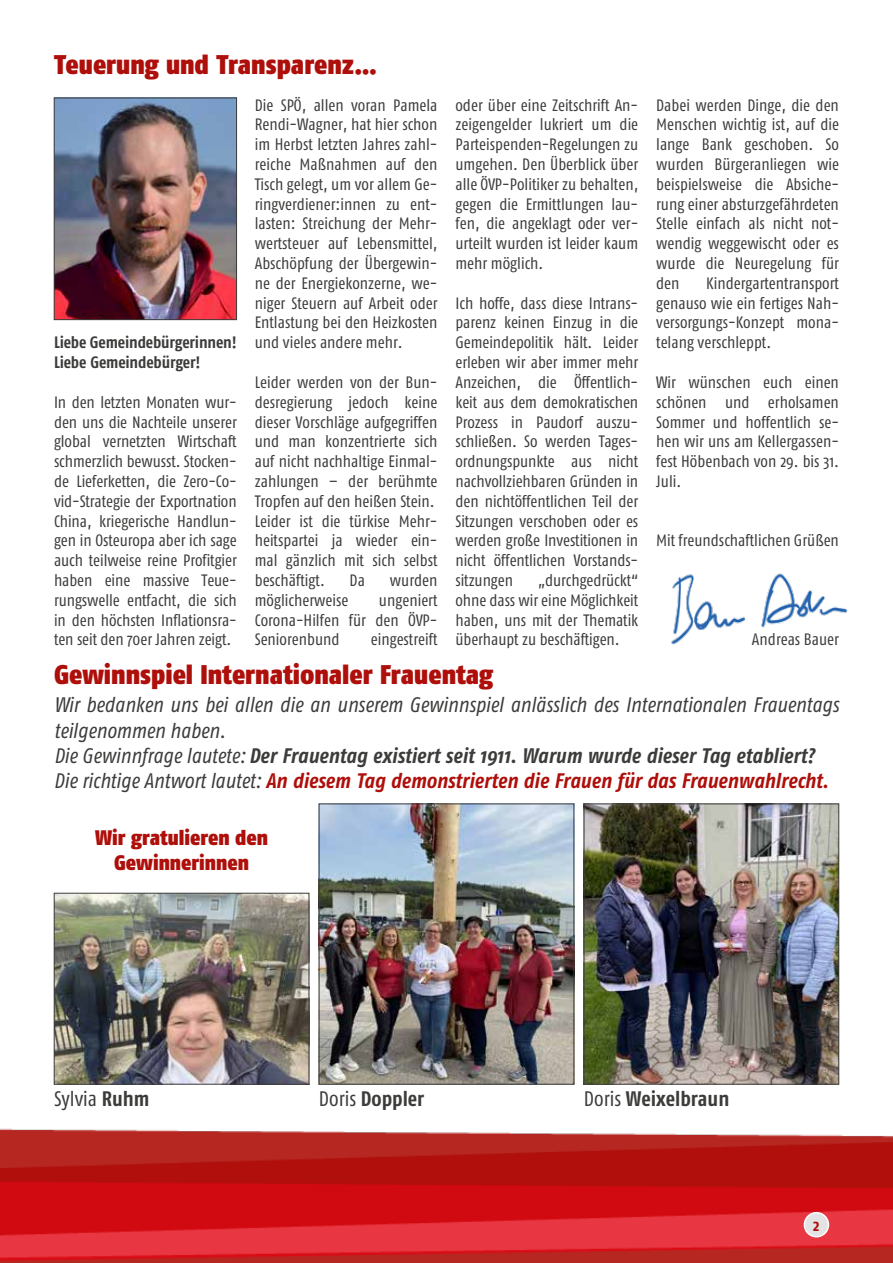
<style>
.page{position:relative;width:893px;height:1263px;background:#fff}
.page>*{position:absolute;margin:0;border:0;box-sizing:border-box;transform-origin:0 0}
.t1{font:900 27px "Fago Co";color:#ae0f0a}
.t2{font:italic 21px/25.2px "Fago Co";color:#3c3c3b}
.t3{font:900 21px/25.2px "Fago Co";color:#ae0f0a;text-align:center}
.t4{font:700 21px "Fago Co";color:#3c3c3b}
.t5{font:21px "Fago Co";color:#3c3c3b}
.t6{font:16.5px/19.8px "Fago Co";color:#3c3c3b;text-align:justify}
.t7{font:700 16.5px/19.8px "Fago Co";letter-spacing:-.01em;color:#3c3c3b}
.t8{font:700 16.5px "Fago Co";color:#ae0f0a}
.s1{font-weight:700}
.s2{font-weight:700;color:#ae0f0a}
.s3{font-weight:400}
</style>
<div class="page">
<img style="left:0;top:1128px;width:893px;height:135px">
<img style="left:671px;top:573px;width:177px;height:72px">
<img style="left:56px;top:100px;width:179px;height:218px">
<div style="left:54px;top:98px;width:183px;height:222px;border:1px solid #3c3c3b"></div>
<div style="left:804px;top:1213px;width:24px;height:24px;background:#e3e3e3;border-radius:50%"></div>
<div style="left:804px;top:1212px;width:25px;height:25px;border:2px solid #fff;border-radius:50%"></div>
<img style="left:56px;top:895px;width:251px;height:187px">
<div style="left:54px;top:893px;width:255px;height:191px;border:1px solid #3c3c3b"></div>
<img style="left:321px;top:806px;width:251px;height:276px">
<div style="left:319px;top:804px;width:255px;height:280px;border:1px solid #3c3c3b"></div>
<img style="left:586px;top:806px;width:251px;height:276px">
<div style="left:584px;top:804px;width:255px;height:280px;border:1px solid #3c3c3b"></div>
<h1 class="t1" style="left:54px;top:48px;width:324px">Teuerung und Transparenz…</h1>
<p class="t6" style="left:255px;top:95px;width:184px">Die SPÖ, allen voran Pamela Rendi-Wagner, hat hier schon im Herbst letzten Jahres zahl&shy;reiche Maßnahmen auf den Tisch gelegt, um vor allem Ge&shy;ringverdiener:innen zu ent&shy;lasten: Streichung der Mehr&shy;wertsteuer auf Lebensmittel, Abschöpfung der Übergewin&shy;ne der Energiekonzerne, we&shy;niger Steuern auf Arbeit oder Entlastung bei den Heizkosten und vieles andere mehr.</p>
<p class="t6" style="left:255px;top:372px;width:184px;text-align:left">Leider werden von der Bun&shy;desregierung jedoch keine dieser Vorschläge aufgegriffen und man konzentrierte sich auf nicht nachhaltige Einmal&shy;zahlungen – der berühmte<br>Tropfen auf den heißen Stein.<br>Leider ist die türkise Mehr&shy;heitspartei ja wieder ein&shy;mal gänzlich mit sich selbst beschäftigt.</p>
<p class="t7" style="left:54px;top:332px;width:184px">Liebe Gemeindebürgerinnen!<br>Liebe Gemeindebürger!</p>
<p class="t6" style="left:54px;top:392px;width:184px">In den letzten Monaten wur&shy;den uns die Nachteile unserer global vernetzten Wirtschaft schmerzlich bewusst. Stocken&shy;de Lieferketten, die Zero-Co&shy;vid-Strategie der Exportnation China, kriegerische Handlun&shy;gen in Osteuropa aber ich sage auch teilweise reine Profitgier haben eine massive Teue&shy;rungswelle entfacht, die sich in den höchsten Inflationsra&shy;ten seit den 70er Jahren zeigt.</p>
<p class="t6" style="left:350px;top:570px;width:17px">Da</p>
<p class="t6" style="left:390px;top:570px;width:49px">wurden</p>
<p class="t6" style="left:255px;top:590px;width:95px">möglicherweise</p>
<p class="t6" style="left:255px;top:590px;width:184px;text-indent:124px">ungeniert Corona-Hilfen für den ÖVP-Seniorenbund</p>
<p class="t6" style="left:371px;top:629px;width:68px">eingestreift</p>
<p class="t6" style="left:455px;top:95px;width:184px">oder über eine Zeitschrift An&shy;zeigengelder lukriert um die Parteispenden-Regelungen zu umgehen. Den Überblick über alle ÖVP-Politiker zu behalten, gegen die Ermittlungen lau&shy;fen, die angeklagt oder ver&shy;urteilt wurden ist leider kaum mehr möglich.</p>
<p class="t6" style="left:455px;top:293px;width:184px">Ich hoffe, dass diese Intrans&shy;parenz keinen Einzug in die Gemeindepolitik hält. Leider erleben wir aber immer mehr Anzeichen, die Öffentlich&shy;keit aus dem demokratischen Prozess in Paudorf auszu&shy;schließen. So werden Tages&shy;ordnungspunkte aus nicht nachvollziehbaren Gründen in den nichtöffentlichen Teil der Sitzungen verschoben oder es werden große Investitionen in nicht öffentlichen Vorstands&shy;sitzungen</p>
<p class="t6" style="left:455px;top:570px;width:184px;text-indent:83px">„durchgedrückt“ ohne dass wir eine Möglichkeit haben, uns mit der Thematik überhaupt zu beschäftigen.</p>
<h1 class="t1" style="left:54px;top:658px;width:441px">Gewinnspiel Internationaler Frauentag</h1>
<p class="t6" style="left:656px;top:95px;width:184px">Dabei werden Dinge, die den Menschen wichtig ist, auf die lange Bank geschoben. So wurden Bürgeranliegen wie beispielsweise die Absiche&shy;rung einer absturzgefährdeten Stelle einfach als nicht not&shy;wendig weggewischt oder es wurde die Neuregelung für den</p>
<p class="t6" style="left:656px;top:273px;width:184px;text-indent:50px">Kindergartentransport genauso wie ein fertiges Nah&shy;versorgungs-Konzept mona&shy;telang verschleppt.</p>
<p class="t6" style="left:656px;top:372px;width:184px">Wir wünschen euch einen schönen und erholsamen Sommer und hoffentlich se&shy;hen wir uns am Kellergassen&shy;fest Höbenbach von 29. bis 31.<br>Juli.</p>
<p class="t6" style="left:656px;top:530px;width:184px">Mit freundschaftlichen Grüßen</p>
<p class="t6" style="left:752px;top:629px;width:88px">Andreas Bauer</p>
<p class="t2" style="left:54px;top:692px;width:786px">Wir bedanken uns bei allen die an unserem Gewinnspiel anlässlich des Internationalen Frauentags teilgenommen haben.<br>Die Gewinnfrage lautete: <span class="s1">Der Frauentag existiert seit 1911. Warum wurde dieser Tag etabliert?<br></span>Die richtige Antwort lautet: <span class="s2">An diesem Tag demonstrierten die Frauen für das Frauenwahlrecht.</span></p>
<p class="t3" style="left:95px;top:824px;width:175px">Wir gratulieren den<br>Gewinnerinnen</p>
<p class="t5" style="left:54px;top:1086px;width:97px">Sylvia <span class="s1">Ruhm</span></p>
<p class="t4" style="left:319px;top:1086px;width:107px"><span class="s3">Doris</span> Doppler</p>
<p class="t4" style="left:584px;top:1086px;width:147px"><span class="s3">Doris</span> Weixelbraun</p>
<p class="t8" style="left:813px;top:1215px;width:8px">2</p>
</div>
